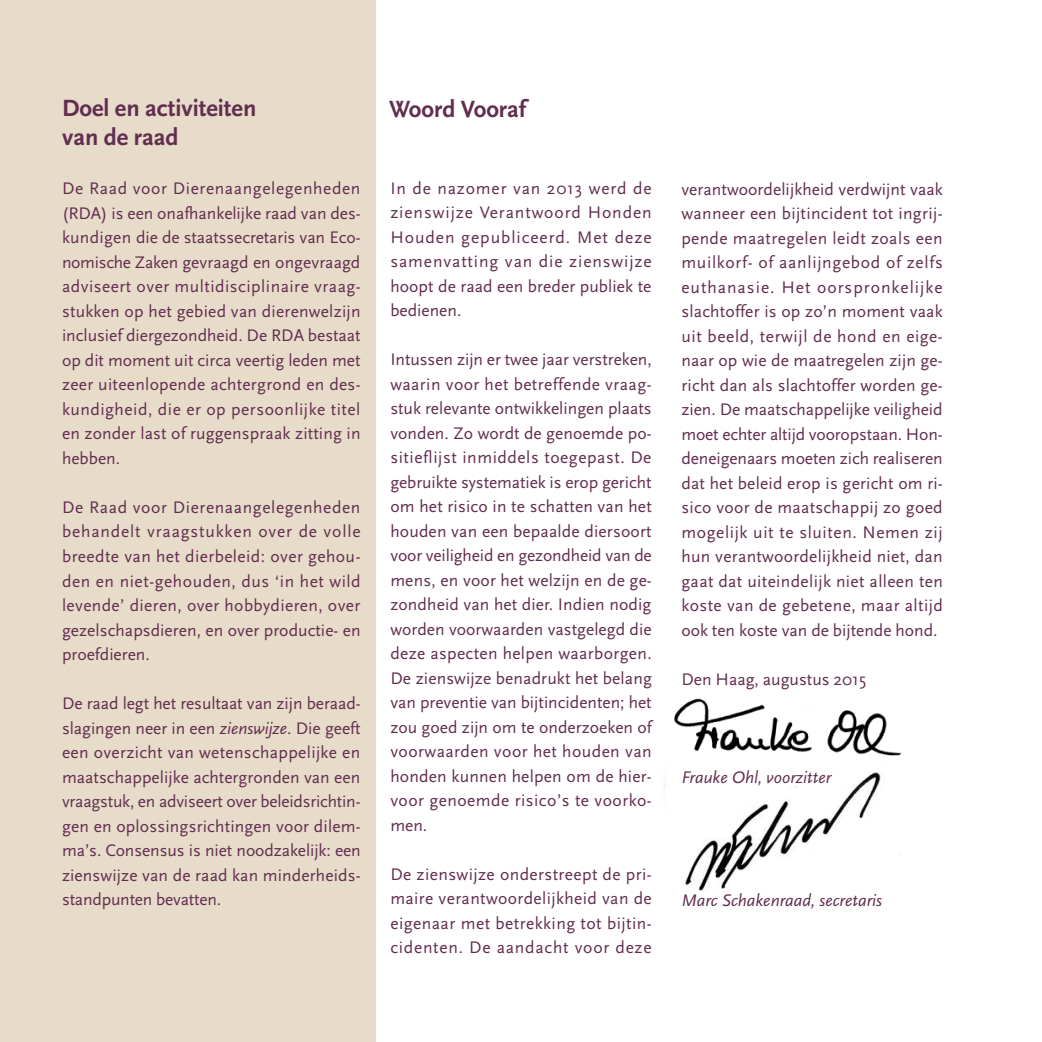
<style>
.page{position:relative;width:1042px;height:1042px;background:#fff}
.page>*{position:absolute;margin:0;border:0;box-sizing:border-box;transform-origin:0 0}
._3-koloms_bodytekst{font:700 24.5px/29.4px "Scala Sans";color:#622d4f}
.introteksten{font:17.5px/24.5px "Scala Sans";letter-spacing:.01em;color:#622d4f;text-align:justify}
._3-koloms_bodytekst-2{font:17.5px/24.5px "Scala Sans";letter-spacing:.005em;color:#622d4f;text-align:justify}
._3-koloms_bodytekst-3{font:italic 17.5px "Scala Sans";color:#622d4f}
.s1{font-style:italic}
</style>
<div class="page">
<img style="left:674px;top:698px;width:228px;height:58px">
<img style="left:664px;top:772px;width:218px;height:120px">
<div style="left:0;top:0;width:375px;height:1042px;background:#e6dcc9"></div>
<p class="_3-koloms_bodytekst" style="left:62px;top:94px;width:196px">Doel en activiteiten van de raad</p>
<p class="_3-koloms_bodytekst-2" style="left:62px;top:177px;width:300px">De Raad voor Dierenaangelegenheden (RDA) is een onafhankelijke raad van des&shy;kundigen die de staatssecretaris van Eco&shy;nomische Zaken gevraagd en ongevraagd adviseert over multidisciplinaire vraag&shy;stukken op het gebied van dierenwelzijn inclusief diergezondheid. De RDA bestaat op dit moment uit circa veertig leden met zeer uiteenlopende achtergrond en des&shy;kundigheid, die er op persoonlijke titel en zonder last of ruggenspraak zitting in hebben.</p>
<p class="_3-koloms_bodytekst-2" style="left:62px;top:495px;width:300px">De Raad voor Dierenaangelegenheden behandelt vraagstukken over de volle breedte van het dierbeleid: over gehou&shy;den en niet-gehouden, dus ‘in het wild levende’ dieren, over hobbydieren, over gezelschapsdieren, en over productie- en proefdieren.</p>
<p class="introteksten" style="left:62px;top:691px;width:300px">De raad legt het resultaat van zijn beraad&shy;slagingen neer in een <span class="s1">zienswijze</span>. Die geeft een overzicht van wetenschappelijke en maatschappelijke achtergronden van een vraagstuk, en adviseert over beleidsrichtin&shy;gen en oplossingsrichtingen voor dilem&shy;ma’s. Consensus is niet noodzakelijk: een zienswijze van de raad kan minderheids&shy;standpunten bevatten.</p>
<p class="_3-koloms_bodytekst" style="left:389px;top:95px;width:138px">Woord Vooraf</p>
<p class="introteksten" style="left:390px;top:176px;width:263px">In de nazomer van 2013 werd de zienswijze Verantwoord Honden Houden gepubliceerd. Met deze samenvatting van die zienswijze hoopt de raad een breder publiek te bedienen.</p>
<p class="introteksten" style="left:390px;top:347px;width:263px">Intussen zijn er twee jaar verstreken, waarin voor het betreffende vraag&shy;stuk relevante ontwikkelingen plaats vonden. Zo wordt de genoemde po&shy;sitieflijst inmiddels toegepast. De gebruikte systematiek is erop gericht om het risico in te schatten van het houden van een bepaalde diersoort voor veiligheid en gezondheid van de mens, en voor het welzijn en de ge&shy;zondheid van het dier. Indien nodig worden voorwaarden vastgelegd die deze aspecten helpen waarborgen.<br>De zienswijze benadrukt het belang van preventie van bijtincidenten; het zou goed zijn om te onderzoeken of voorwaarden voor het houden van honden kunnen helpen om de hier&shy;voor genoemde risico’s te voorko&shy;men.</p>
<p class="introteksten" style="left:390px;top:862px;width:263px">De zienswijze onderstreept de pri&shy;maire verantwoordelijkheid van de eigenaar met betrekking tot bijtin&shy;cidenten. De aandacht voor deze</p>
<p class="introteksten" style="left:681px;top:177px;width:263px">verantwoordelijkheid verdwijnt vaak wanneer een bijtincident tot ingrij&shy;pende maatregelen leidt zoals een muilkorf- of aanlijngebod of zelfs euthanasie. Het oorspronkelijke slachtoffer is op zo’n moment vaak uit beeld, terwijl de hond en eige&shy;naar op wie de maatregelen zijn ge&shy;richt dan als slachtoffer worden ge&shy;zien. De maatschappelijke veiligheid moet echter altijd vooropstaan. Hon&shy;deneigenaars moeten zich realiseren dat het beleid erop is gericht om ri&shy;sico voor de maatschappij zo goed mogelijk uit te sluiten. Nemen zij hun verantwoordelijkheid niet, dan gaat dat uiteindelijk niet alleen ten koste van de gebetene, maar altijd ook ten koste van de bijtende hond.</p>
<p class="introteksten" style="left:681px;top:667px;width:186px">Den Haag, augustus 2015</p>
<p class="_3-koloms_bodytekst-3" style="left:681px;top:768px;width:151px">Frauke Ohl, voorzitter</p>
<p class="_3-koloms_bodytekst-3" style="left:681px;top:890px;width:202px">Marc Schakenraad, secretaris</p>
</div>
